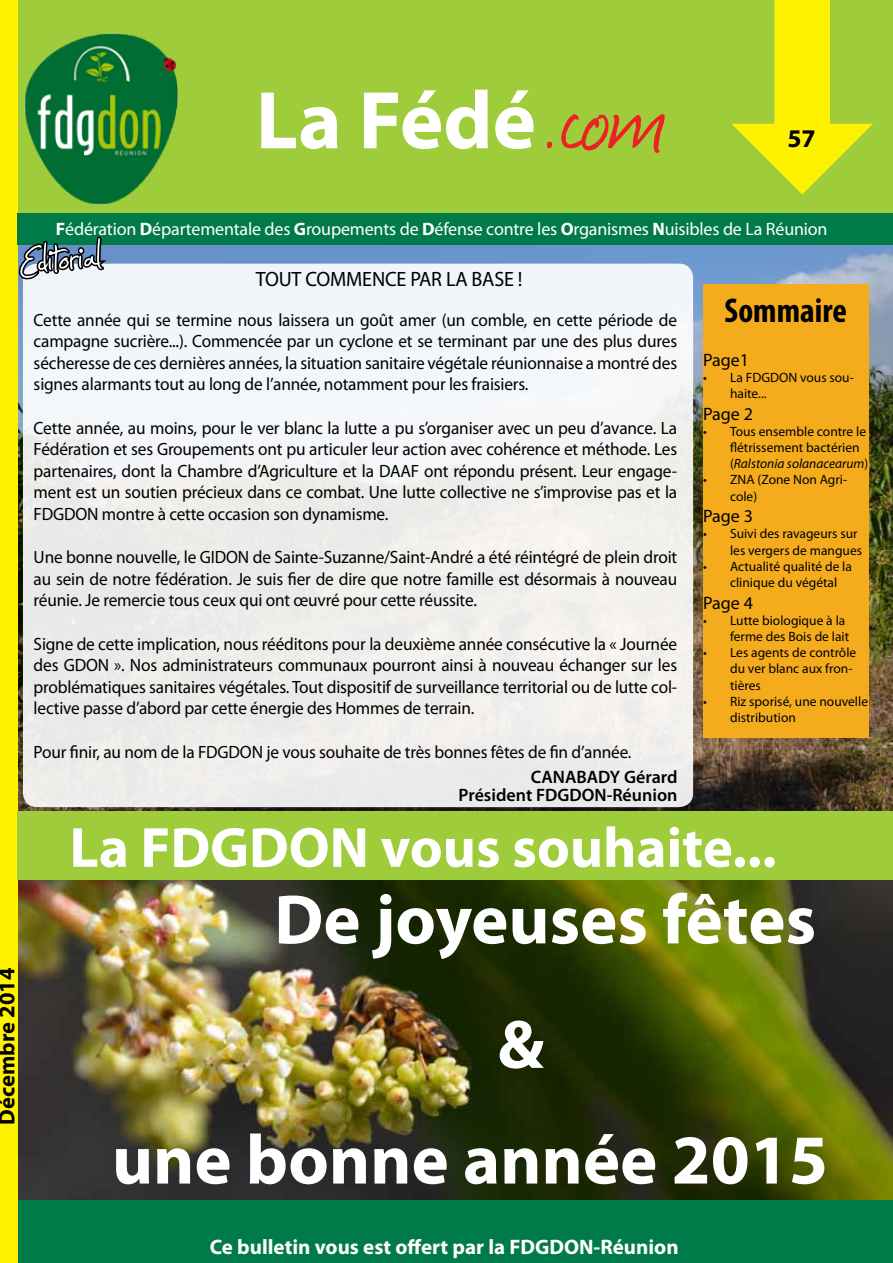
<style>
.page{position:relative;width:893px;height:1263px;background:#fff}
.page>*{position:absolute;margin:0;border:0;box-sizing:border-box;transform-origin:0 0}
.t1{font:108px "Journal";color:#ed2124}
.t2{font:90px "Jellyka Estrya's Handwriting";color:#fff}
.t3{font:700 82.5px "Myriad Pro";color:#fff}
.t4{font:700 70.5px "Myriad Pro";color:#fff}
.t5{font:700 69px "Myriad Pro";color:#fff}
.t6{font:700 57px "Myriad Pro";color:#fff}
.t7{font:700 condensed 34.5px "Myriad Pro";color:#000}
.t8{font:700 25.5px "Myriad Pro";color:#000}
.t9{font:700 22.5px "Myriad Pro";color:#000}
.t10{font:700 21px "Myriad Pro";color:#fff}
.t11{font:20.85px "Myriad Pro";letter-spacing:-.01em;color:#000}
.t12{font:18px "Myriad Pro";letter-spacing:-.01em;color:#fff}
.t13{font:600 18px/18px "Myriad Pro";color:#000;text-align:right}
.t14{font:18px "Myriad Pro";color:#000}
.t15{font:17.85px/21.6px "Myriad Pro";letter-spacing:-.01em;color:#000;text-align:justify}
.t16{font:13.5px/16.2px "Myriad Pro";color:#000}
.s1{font-weight:700}
.s2{font-style:italic}
</style>
<div class="page">
<img style="left:18px;top:245px;width:875px;height:566px">
<img style="left:18px;top:879px;width:875px;height:321px">
<div style="left:0;top:0;width:893px;height:229px;background:#9fcc3b"></div>
<div style="left:0;top:1200px;width:893px;height:63px;background:#007a48"></div>
<div style="left:0;top:0;width:18px;height:1263px;background:#fff200"></div>
<div style="left:18px;top:213px;width:875px;height:32px;background:#007a48"></div>
<div style="left:18px;top:811px;width:875px;height:68px;background:#9fcc3b"></div>
<div style="left:703px;top:284px;width:165px;height:454px;background:#f5ac1c"></div>
<img style="left:24px;top:32px;width:155px;height:172px">
<div style="left:774px;top:0;width:56px;height:129px;background:#fff200"></div>
<svg style="left:732px;top:124px;width:141px;height:71px"></svg>
<div style="left:23px;top:264px;width:670px;height:543px;background:linear-gradient(to right,#eceded,#f3f3f3);border-radius:14px"></div>
<svg style="left:17px;top:174px;width:94px;height:272px"></svg>
<h3 class="t3" style="left:256px;top:67px;width:282px">La Fédé</h3>
<h1 class="t1" style="left:545px;top:44px;width:123px">.com</h1>
<h3 class="t8" style="left:787px;top:122px;width:30px">57</h3>
<p class="t12" style="left:56px;top:218px;width:773px"><span class="s1">F</span>édération <span class="s1">D</span>épartementale des <span class="s1">G</span>roupements de <span class="s1">D</span>éfense contre les <span class="s1">O</span>rganismes <span class="s1">N</span>uisibles de La Réunion</p>
<h2 class="t2" style="left:16px;top:223px;width:83px;rotate:-4deg">Editorial</h2>
<p class="t15" style="left:34px;top:309px;width:645px">Cette année qui se termine nous laissera un goût amer (un comble, en cette période de campagne sucrière .). . . Commencée par un cyclone et se terminant par une des plus dures sécheresse de ces dernières années la, situation sanitaire végétale réunionnaise a montré des signes alarmants tout au long de ’l année, notamment pour les fraisiers.</p>
<p class="t15" style="left:34px;top:417px;width:645px">Cette année, au moins, pour le ver blanc la lutte a pu ’sorganiser avec un peu ’d avance. La<br>Fédération et ses Groupements ont pu articuler leur action avec cohérence et méthode. Les</p>
<p class="t15" style="left:34px;top:481px;width:645px">ment est un soutien précieux dans ce combat. Une lutte collective ne ’simprovise pas et la</p>
<p class="t11" style="left:256px;top:266px;width:268px">TOUT COMMENCE PAR LA BASE !</p>
<h3 class="t7" style="left:724px;top:289px;width:124px">Sommaire</h3>
<p class="t14" style="left:703px;top:348px;width:48px">Page1</p>
<p class="t16" style="left:730px;top:385px;width:38px">haite...</p>
<p class="t16" style="left:730px;top:369px;width:125px">La FDGDON vous sou-</p>
<p class="t16" style="left:703px;top:369px;width:5px">•</p>
<p class="t14" style="left:703px;top:402px;width:51px">Page 2</p>
<p class="t16" style="left:730px;top:423px;width:138px">Tous ensemble contre le</p>
<p class="t16" style="left:703px;top:423px;width:5px">•</p>
<p class="t16" style="left:730px;top:439px;width:140px">flétrissement bactérien (<span class="s2">Ralstonia solanacearum</span>(</p>
<p class="t16" style="left:730px;top:488px;width:29px">cole(</p>
<p class="t15" style="left:34px;top:460px;width:645px">partenaires, dont la Chambre ’dAgriculture et la DAAF ont répondu présent. Leur engage-</p>
<p class="t15" style="left:34px;top:503px;width:356px">FDGDON montre à cette occasion son dynamisme.</p>
<p class="t15" style="left:34px;top:546px;width:645px">Une bonne nouvelle le, GIDON de Sainte-Suzanne/Saint-André a été réintégré de plein droit au sein de notre fédération. Je suis fier de dire que notre famille est désormais à nouveau réunie Je. remercie tous ceux qui ont œuvré pour cette réussite.</p>
<p class="t15" style="left:34px;top:633px;width:645px">Signe de cette implication, nous rééditons pour la deuxième année consécutive la « Journée des GDON ». Nos administrateurs communaux pourront ainsi à nouveau échanger sur les</p>
<p class="t15" style="left:34px;top:697px;width:442px">lective passe ’d abord par cette énergie des Hommes de terrain.</p>
<p class="t16" style="left:730px;top:471px;width:119px">ZNA (Zone Non Agri-</p>
<p class="t16" style="left:703px;top:471px;width:5px">•</p>
<p class="t14" style="left:703px;top:505px;width:51px">Page 3</p>
<p class="t16" style="left:730px;top:525px;width:129px">Suivi des ravageurs sur</p>
<p class="t16" style="left:703px;top:525px;width:5px">•</p>
<p class="t16" style="left:730px;top:542px;width:134px">les vergers de mangues<br>Actualité qualité de la</p>
<p class="t16" style="left:703px;top:558px;width:5px">•</p>
<p class="t16" style="left:730px;top:574px;width:109px">clinique du végétal</p>
<p class="t14" style="left:703px;top:591px;width:51px">Page 4</p>
<p class="t16" style="left:730px;top:612px;width:117px">Lutte biologique laà</p>
<p class="t16" style="left:703px;top:612px;width:5px">•</p>
<p class="t16" style="left:730px;top:628px;width:128px">ferme des Bois de lait<br>Les agents de contrôle</p>
<p class="t16" style="left:703px;top:644px;width:5px">•</p>
<p class="t16" style="left:730px;top:660px;width:124px">du ver blanc aux fron-</p>
<p class="t16" style="left:730px;top:693px;width:140px">Riz sporisé, une nouvelle</p>
<p class="t15" style="left:34px;top:676px;width:645px">problématiques sanitaires végétales. Tout dispositif de surveillance territorial ou de lutte col-</p>
<p class="t16" style="left:730px;top:677px;width:32px">tières</p>
<p class="t16" style="left:703px;top:693px;width:5px">•</p>
<p class="t16" style="left:730px;top:709px;width:67px">distribution</p>
<p class="t15" style="left:34px;top:741px;width:599px">Pour finir, au nom de la FDGDON je vous souhaite de très bonnes fêtes de fin ’d année.</p>
<p class="t13" style="left:459px;top:767px;width:220px">CANABADY Gérard<br>Président FDGDON-Réunion</p>
<h3 class="t6" style="left:69px;top:810px;width:708px">La FDGDON vous souhaite...</h3>
<p class="t9" style="left:-8px;top:1124px;width:158px;rotate:-90deg">Décembre 2014</p>
<h3 class="t4" style="left:274px;top:874px;width:543px">De joyeuses fêtes</h3>
<h3 class="t5" style="left:497px;top:999px;width:48px">&amp;</h3>
<h3 class="t4" style="left:112px;top:1114px;width:718px">une bonne année 2015</h3>
<p class="t10" style="left:210px;top:1233px;width:470px">Ce bulletin vous est offert par la FDGDON-Réunion</p>
</div>
